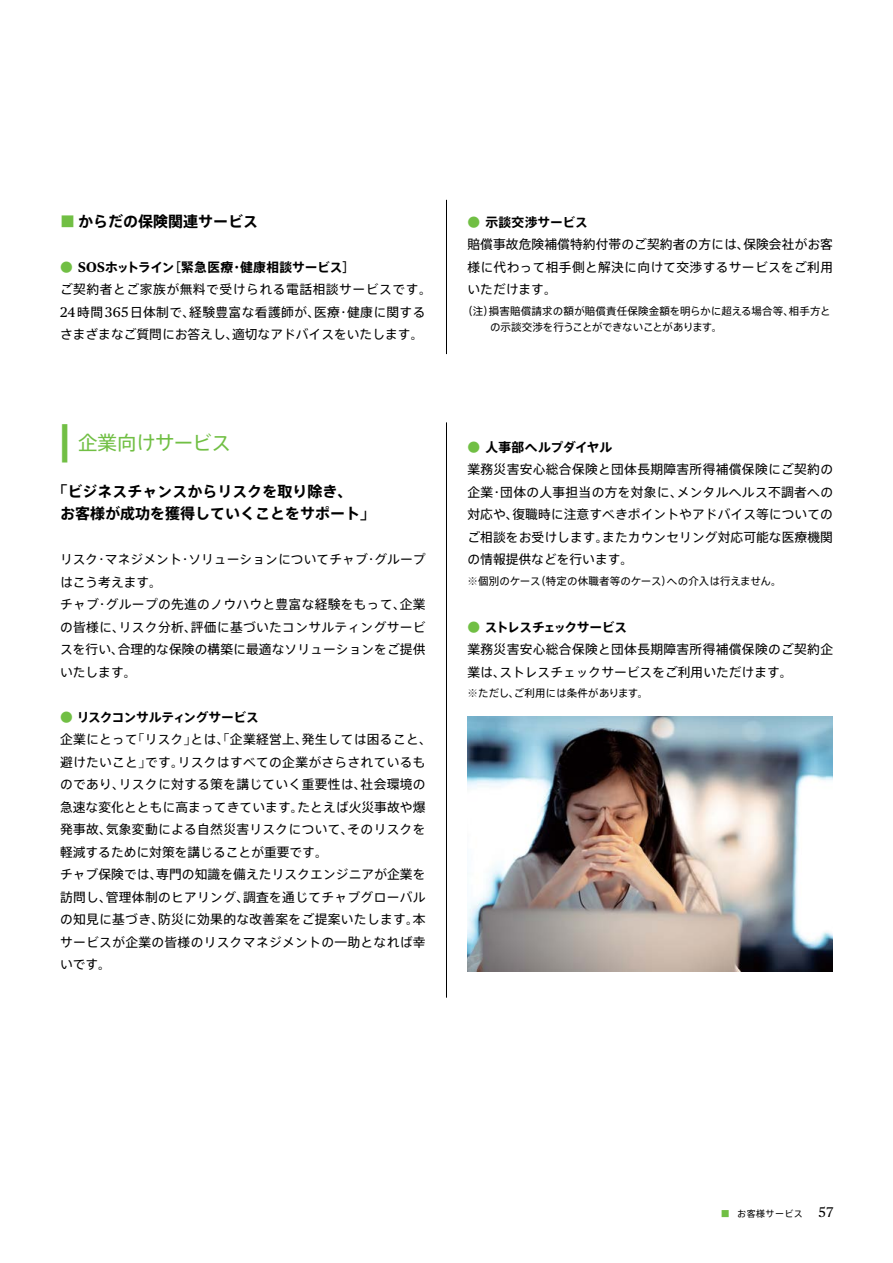
<style>
.page{position:relative;width:893px;height:1263px;background:#fff}
.page>*{position:absolute;margin:0;border:0;box-sizing:border-box;transform-origin:0 0}
.t1{font:19.5px "Axis Pro N";letter-spacing:-.02em;color:#71bf44}
.t2{font:700 15px/22.5px "Axis Pro N";color:#000}
.t3{font:14.1px "Chubb Publico Text";color:#000}
.t4{font:12.75px/22.5px "Axis Pro N";letter-spacing:.025em;color:#000}
.t5{font:12.75px/22.5px "Axis Pro N";letter-spacing:.005em;color:#000}
.t6{font:10.5px/16.5px "Axis Pro N";letter-spacing:.01em;color:#000}
.t7{font:9px "Axis Pro N";letter-spacing:.05em;color:#000}
.s1{font-weight:400;color:#71bf44}
.s2{font-weight:700;color:#71bf44}
.s3{font-family:"Chubb Publico Text";font-weight:700;font-size:14.1px}
.s4{font-weight:700}
.s5{font-family:"Chubb Publico Text";font-size:14.1px}
.s6{font-size:49.2px}
.s7{color:#71bf44}
</style>
<div class="page">
<hr style="left:446px;top:200px;width:1px;height:154px;background:#000">
<img style="left:467px;top:716px;width:366px;height:255px">
<hr style="left:446px;top:422px;width:1px;height:576px;background:#000">
<p class="t2" style="left:60px;top:210px;width:199px"><span class="s1">■</span> からだの保険関連サービス</p>
<p class="t4" style="left:60px;top:255px;width:373px"><span class="s2">●</span> <span class="s3">SOS</span><span class="s4">ホットライン［緊急医療・健康相談サービス］<br></span>ご契約者とご家族が無料で受けられる電話相談サービスです。<span class="s5">24</span>時間<span class="s5">365</span>日体制で、経験豊富な看護師が、医療・健康に関するさまざまなご質問にお答えし、適切なアドバイスをいたします。</p>
<h1 class="t1" style="left:61px;top:433px;width:171px"><span class="s6">■</span> 企業向けサービス</h1>
<p class="t2" style="left:60px;top:480px;width:316px;text-indent:-8px">「ビジネスチャンスからリスクを取り除き、<br>お客様が成功を獲得していくことをサポート」</p>
<p class="t5" style="left:60px;top:548px;width:367px">リスク・マネジメント・ソリューションについてチャブ・グループはこう考えます。<br>チャブ・グループの先進のノウハウと豊富な経験をもって、企業の皆様に、リスク分析、評価に基づいたコンサルティングサービスを行い、合理的な保険の構築に最適なソリューションをご提供いたします。</p>
<p class="t4" style="left:60px;top:705px;width:373px"><span class="s2">●</span> <span class="s4">リスクコンサルティングサービス<br></span>企業にとって「リスク」とは、「企業経営上、発生しては困ること、避けたいこと」です。リスクはすべての企業がさらされているものであり、リスクに対する策を講じていく重要性は、社会環境の急速な変化とともに高まってきています。たとえば火災事故や爆発事故、気象変動による自然災害リスクについて、そのリスクを軽減するために対策を講じることが重要です。<br>チャブ保険では、専門の知識を備えたリスクエンジニアが企業を訪問し、管理体制のヒアリング、調査を通じてチャブグローバルの知見に基づき、防災に効果的な改善案をご提案いたします。本サービスが企業の皆様のリスクマネジメントの一助となれば幸いです。</p>
<p class="t5" style="left:467px;top:210px;width:367px"><span class="s2">●</span> <span class="s4">示談交渉サービス<br></span>賠償事故危険補償特約付帯のご契約者の方には、保険会社がお客様に代わって相手側と解決に向けて交渉するサービスをご利用いただけます。</p>
<p class="t6" style="left:490px;top:302px;width:342px;text-indent:-28px">（注）損害賠償請求の額が賠償責任保険金額を明らかに超える場合等、相手方との示談交渉を行うことができないことがあります。</p>
<p class="t5" style="left:467px;top:435px;width:367px"><span class="s2">●</span> <span class="s4">人事部ヘルプダイヤル<br></span>業務災害安心総合保険と団体長期障害所得補償保険にご契約の企業・団体の人事担当の方を対象に、メンタルヘルス不調者への対応や、復職時に注意すべきポイントやアドバイス等についてのご相談をお受けします。またカウンセリング対応可能な医療機関の情報提供などを行います。</p>
<p class="t6" style="left:467px;top:572px;width:316px">※個別のケース（特定の休職者等のケース）への介入は行えません。</p>
<p class="t4" style="left:467px;top:615px;width:367px"><span class="s2">●</span> <span class="s4">ストレスチェックサービス<br></span>業務災害安心総合保険と団体長期障害所得補償保険のご契約企業は、ストレスチェックサービスをご利用いただけます。</p>
<p class="t6" style="left:467px;top:685px;width:182px">※ただし、ご利用には条件があります。</p>
<p class="t7" style="left:721px;top:1209px;width:84px"><span class="s7">■</span> お客様サービス</p>
<p class="t3" style="left:818px;top:1201px;width:16px">57</p>
</div>
